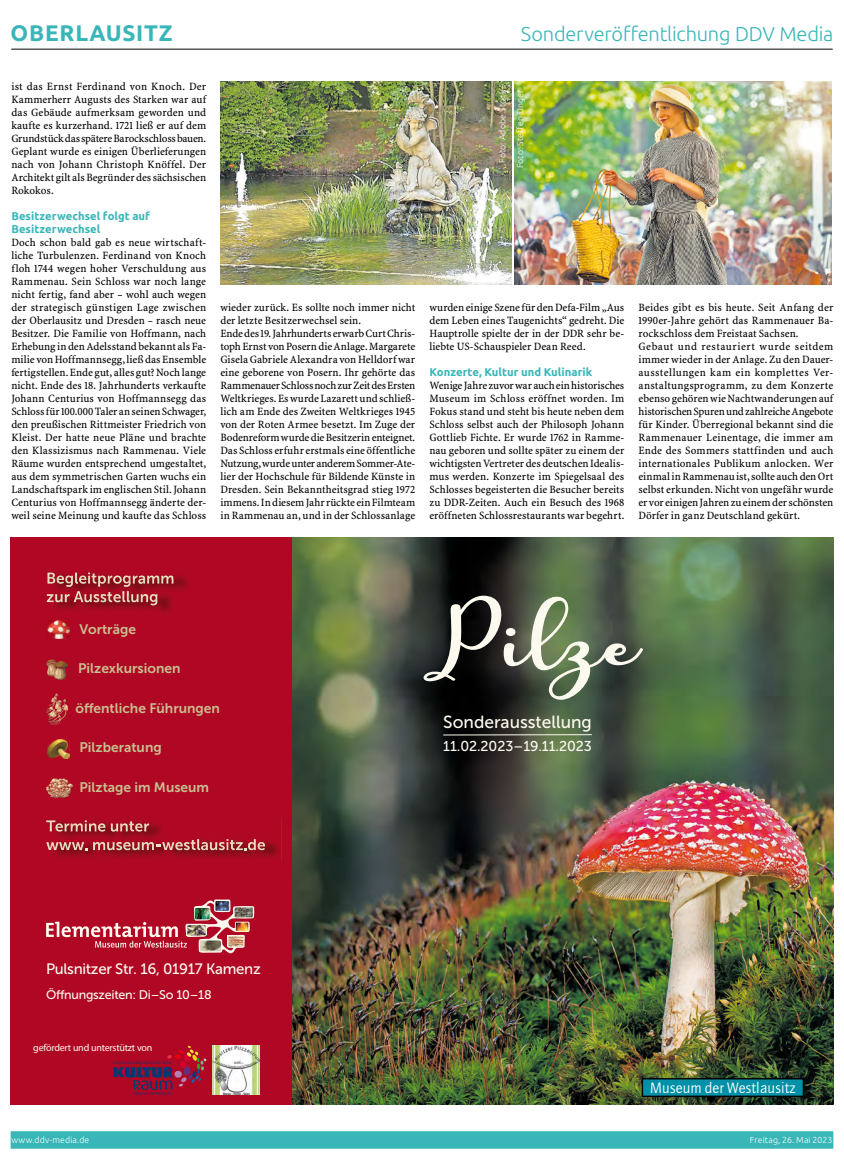
<style>
.page{position:relative;width:844px;height:1159px;background:#fff}
.page>*{position:absolute;margin:0;border:0;box-sizing:border-box;transform-origin:0 0}
.t1{font:60px "charlotte";color:#fcfaee;scale:1.2 1}
.Rubriktitel{font:700 22.5px "Ubuntu SZ";letter-spacing:.035em;color:#39b6b8}
.Fliesstext{font:300 20px "Ubuntu SZ";letter-spacing:-.01em;color:#39b6b8}
.t2{font:17.5px "Museo Sans 500";color:#fcfaee}
.t3{font:15.5px "Quay Sans";letter-spacing:.01em;color:#fff}
.t4{font:15px "Museo Sans 500";letter-spacing:-.02em;color:#fcfaee}
.t5{font:14.25px "Museo Sans 500";letter-spacing:-.005em;color:#fcfaee}
.t6{font:13.75px "Museo Sans 700";color:#c8c090}
.t7{font:12.5px "Museo Sans 500";letter-spacing:-.02em;color:#fcfaee}
.Fliesstext-2{font:11.25px/13px "SZ Minion";color:#000;text-align:justify}
.Fliesstext-3{font:700 11.25px "Ubuntu SZ";letter-spacing:.005em;color:#39b6b8}
.t8{font:10px "Myriad Pro";letter-spacing:-.02em;color:#fcfaee}
.Fliesstext-4{font:300 8.75px "Ubuntu SZ";letter-spacing:.015em;color:#fff}
.Bildunterschrift{font:300 8.75px "Ubuntu SZ";letter-spacing:.01em;color:#fff}
</style>
<div class="page">
<hr style="left:11px;top:49px;width:821px;height:1px;background:#000">
<div style="left:11px;top:1131px;width:822px;height:17px;background:#39b6b8"></div>
<div style="left:11px;top:537px;width:360px;height:567px;background:#b00724"></div>
<img style="left:292px;top:537px;width:541px;height:567px">
<svg style="left:113px;top:1045px;width:93px;height:49px"></svg>
<img style="left:212px;top:1045px;width:47px;height:49px">
<hr style="left:443px;top:734px;width:148px;height:1px;background:#fcfaee">
<div style="left:642px;top:1078px;width:161px;height:18px;background:#0091a8"></div>
<div style="left:641px;top:1078px;width:162px;height:19px;border:1px solid #000"></div>
<svg style="left:46px;top:899px;width:208px;height:54px"></svg>
<img style="left:47px;top:620px;width:22px;height:18px">
<svg style="left:46px;top:778px;width:27px;height:17px"></svg>
<img style="left:50px;top:795px;width:19px;height:3px">
<svg style="left:46px;top:659px;width:22px;height:21px"></svg>
<img style="left:47px;top:739px;width:22px;height:19px">
<svg style="left:46px;top:693px;width:22px;height:32px"></svg>
<img style="left:55px;top:576px;width:133px;height:36px">
<svg style="left:47px;top:572px;width:126px;height:33px"></svg>
<img style="left:51px;top:824px;width:227px;height:33px">
<img style="left:105px;top:823px;width:6px;height:8px">
<svg style="left:46px;top:820px;width:59px;height:11px"></svg>
<svg style="left:111px;top:821px;width:38px;height:10px"></svg>
<svg style="left:46px;top:842px;width:41px;height:8px"></svg>
<svg style="left:93px;top:839px;width:172px;height:11px"></svg>
<img style="left:514px;top:81px;width:317px;height:204px">
<img style="left:220px;top:81px;width:291px;height:204px">
<p class="Rubriktitel" style="left:11px;top:20px;width:163px">OBERLAUSITZ</p>
<p class="Fliesstext" style="left:521px;top:22px;width:314px">Sonderveröffentlichung DDV Media</p>
<p class="Fliesstext-2" style="left:11px;top:80px;width:196px">ist das Ernst Ferdinand von Knoch. Der Kammerherr Augusts des Starken war auf das Gebäude aufmerksam geworden und kaufte es kurzerhand. 1721 ließ er auf dem Grundstück das spätere Barockschloss bauen.<br>Geplant wurde es einigen Überlieferungen nach von Johann Christoph Knöffel. Der Architekt gilt als Begründer des sächsischen Rokokos.</p>
<p class="Fliesstext-3" style="left:11px;top:209px;width:140px">Besitzerwechsel folgt auf</p>
<p class="Fliesstext-3" style="left:11px;top:222px;width:90px">Besitzerwechsel</p>
<p class="Fliesstext-2" style="left:11px;top:236px;width:196px">Doch schon bald gab es neue wirtschaft&shy;liche Turbulenzen. Ferdinand von Knoch floh 1744 wegen hoher Verschuldung aus Rammenau. Sein Schloss war noch lange nicht fertig, fand aber – wohl auch wegen der strategisch günstigen Lage zwischen der Oberlausitz und Dresden – rasch neue Besitzer. Die Familie von Hoffmann, nach Erhebung in den Adelsstand bekannt als Fa&shy;milie von Hoffmannsegg, ließ das Ensemble fertigstellen. Ende gut, alles gut? Noch lange nicht. Ende des 18. Jahrhunderts verkaufte Johann Centurius von Hoffmannsegg das Schloss für 100.000 Taler an seinen Schwager, den preußischen Rittmeister Friedrich von Kleist. Der hatte neue Pläne und brachte den Klassizismus nach Rammenau. Viele Räume wurden entsprechend umgestaltet, aus dem symmetrischen Garten wuchs ein Landschaftspark im englischen Stil. Johann Centurius von Hoffmannsegg änderte der&shy;weil seine Meinung und kaufte das Schloss</p>
<p class="Fliesstext-2" style="left:220px;top:301px;width:196px">wieder zurück. Es sollte noch immer nicht der letzte Besitzerwechsel sein.</p>
<p class="Fliesstext-2" style="left:220px;top:327px;width:196px">Ende des 19. Jahrhunderts erwarb Curt Chris&shy;toph Ernst von Posern die Anlage. Margarete Gisela Gabriele Alexandra von Helldorf war eine geborene von Posern. Ihr gehörte das Rammenauer Schloss noch zur Zeit des Ersten Weltkrieges. Es wurde Lazarett und schließ&shy;lich am Ende des Zweiten Weltkrieges 1945 von der Roten Armee besetzt. Im Zuge der Bodenreform wurde die Besitzerin enteignet.<br>Das Schloss erfuhr erstmals eine öffentliche Nutzung, wurde unter anderem Sommer-Ate&shy;lier der Hochschule für Bildende Künste in Dresden. Sein Bekanntheitsgrad stieg 1972 immens. In diesem Jahr rückte ein Filmteam in Rammenau an, und in der Schlossanlage</p>
<p class="Bildunterschrift" style="left:497px;top:163px;width:75px;rotate:-90deg">Foto: Adobe.Stock</p>
<p class="Bildunterschrift" style="left:514px;top:168px;width:80px;rotate:-90deg">Foto: Steffen Unger</p>
<p class="Fliesstext-2" style="left:429px;top:301px;width:196px">wurden einige Szene für den Defa-Film „Aus dem Leben eines Taugenichts“ gedreht. Die Hauptrolle spielte der in der DDR sehr be&shy;liebte US-Schauspieler Dean Reed.</p>
<p class="Fliesstext-3" style="left:429px;top:365px;width:164px">Konzerte, Kultur und Kulinarik</p>
<p class="Fliesstext-2" style="left:429px;top:379px;width:196px">Wenige Jahre zuvor war auch ein historisches Museum im Schloss eröffnet worden. Im Fokus stand und steht bis heute neben dem Schloss selbst auch der Philosoph Johann Gottlieb Fichte. Er wurde 1762 in Ramme&shy;nau geboren und sollte später zu einem der wichtigsten Vertreter des deutschen Idealis&shy;mus werden. Konzerte im Spiegelsaal des Schlosses begeisterten die Besucher bereits zu DDR-Zeiten. Auch ein Besuch des 1968 eröffneten Schlossrestaurants war begehrt.</p>
<p class="Fliesstext-2" style="left:638px;top:301px;width:196px">Beides gibt es bis heute. Seit Anfang der 1990er-Jahre gehört das Rammenauer Ba&shy;rockschloss dem Freistaat Sachsen.</p>
<p class="Fliesstext-2" style="left:638px;top:340px;width:196px">Gebaut und restauriert wurde seitdem immer wieder in der Anlage. Zu den Dauer&shy;ausstellungen kam ein komplettes Ver&shy;anstaltungsprogramm, zu dem Konzerte ebenso gehören wie Nachtwanderungen auf historischen Spuren und zahlreiche Angebote für Kinder. Überregional bekannt sind die Rammenauer Leinentage, die immer am Ende des Sommers stattfinden und auch internationales Publikum anlocken. Wer einmal in Rammenau ist, sollte auch den Ort selbst erkunden. Nicht von ungefähr wurde er vor einigen Jahren zu einem der schönsten Dörfer in ganz Deutschland gekürt.</p>
<p class="t6" style="left:79px;top:621px;width:58px">Vorträge</p>
<p class="t6" style="left:78px;top:660px;width:104px">Pilzexkursionen</p>
<p class="t6" style="left:75px;top:700px;width:146px">öffentliche Führungen</p>
<p class="t6" style="left:79px;top:740px;width:84px">Pilzberatung</p>
<p class="t6" style="left:79px;top:779px;width:131px">Pilztage im Museum</p>
<p class="t1" style="left:443px;top:610px;width:165px">Pilze</p>
<p class="t2" style="left:443px;top:712px;width:150px">Sonderausstellung</p>
<p class="t5" style="left:443px;top:738px;width:150px">11.02.2023–19.11.2023</p>
<p class="t4" style="left:46px;top:961px;width:216px">Pulsnitzer Str. 16, 01917 Kamenz</p>
<p class="t7" style="left:46px;top:987px;width:167px">Öffnungszeiten: Di–So 10–18</p>
<p class="t8" style="left:33px;top:1041px;width:120px">gefördert und unterstützt von</p>
<p class="t3" style="left:650px;top:1079px;width:146px">Museum der Westlausitz</p>
<p class="Fliesstext-4" style="left:11px;top:1134px;width:80px">www.ddv-media.de</p>
<p class="Fliesstext-4" style="left:749px;top:1134px;width:84px">Freitag, 26. Mai 2023</p>
</div>
